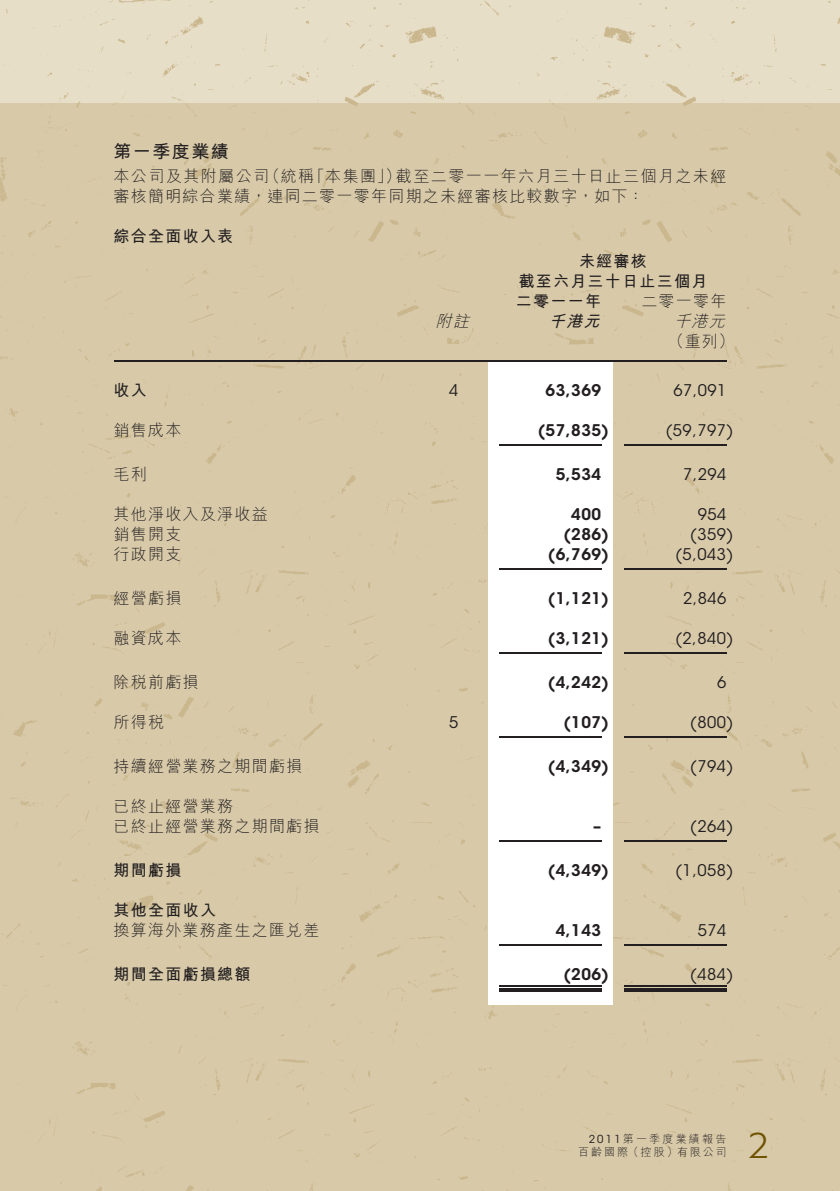
<style>
.page{position:relative;width:840px;height:1191px;background:#fff}
.page>*{position:absolute;margin:0;border:0;box-sizing:border-box;transform-origin:0 0}
.t1{font:300 37px "Formata";color:#6e5200}
.t2{font:18px "M Hei HK Bold B5 pc H";letter-spacing:.08em;color:#231f20}
.t3{font:16px/20px "M Hei HK Light B5 pc H";letter-spacing:.08em;color:#231f20}
.t4{font:600 16px "ITC Avant Garde Std";letter-spacing:.03em;color:#231f20}
.t5{font:16px "ITC Avant Garde Std";letter-spacing:.03em;color:#231f20}
.t6{font:16px/20px "M Hei HK Bold B5 pc H";letter-spacing:.08em;color:#231f20}
.t7{font:italic 16px "M Hei HK Light B5 pc H";color:#231f20}
.t8{font:italic 16px "M Hei HK Bold B5 pc H";color:#231f20}
.t9{font:11px/12.4px "M Hei HK Light B5 pc H";letter-spacing:.2em;color:#231f20;text-align:right}
.s1{font-family:"ITC Avant Garde Std"}
</style>
<div class="page">
<img style="left:0;top:0;width:839px;height:1190px">
<div style="left:488px;top:361px;width:124px;height:643px;background:#fff"></div>
<hr style="left:113px;top:360px;width:613px;height:1px;background:#231f20">
<hr style="left:499px;top:444px;width:102px;height:1px;background:#231f20">
<hr style="left:624px;top:444px;width:102px;height:1px;background:#231f20">
<hr style="left:499px;top:568px;width:102px;height:1px;background:#231f20">
<hr style="left:624px;top:568px;width:102px;height:1px;background:#231f20">
<hr style="left:499px;top:652px;width:102px;height:1px;background:#231f20">
<hr style="left:624px;top:652px;width:102px;height:1px;background:#231f20">
<hr style="left:499px;top:736px;width:102px;height:1px;background:#231f20">
<hr style="left:624px;top:736px;width:102px;height:1px;background:#231f20">
<hr style="left:499px;top:840px;width:102px;height:1px;background:#231f20">
<hr style="left:624px;top:840px;width:102px;height:1px;background:#231f20">
<hr style="left:499px;top:944px;width:102px;height:1px;background:#231f20">
<hr style="left:624px;top:944px;width:102px;height:1px;background:#231f20">
<hr style="left:499px;top:985px;width:102px;height:1px;background:#231f20">
<hr style="left:499px;top:988px;width:102px;height:3px;background:#231f20">
<hr style="left:624px;top:985px;width:102px;height:1px;background:#231f20">
<hr style="left:624px;top:988px;width:102px;height:3px;background:#231f20">
<p class="t2" style="left:113px;top:144px;width:117px">第一季度業績</p>
<p class="t3" style="left:113px;top:168px;width:614px">本公司及其附屬公司（統稱「本集團」）截至二零一一年六月三十日止三個月之未經審核簡明綜合業績，連同二零一零年同期之未經審核比較數字，如下：</p>
<p class="t6" style="left:113px;top:228px;width:121px">綜合全面收入表</p>
<p class="t6" style="left:515px;top:254px;width:193px;text-indent:63px">未經審核<br>截至六月三十日止三個月二零一一年</p>
<p class="t3" style="left:641px;top:294px;width:87px">二零一零年</p>
<p class="t7" style="left:435px;top:315px;width:39px">附註</p>
<p class="t8" style="left:548px;top:315px;width:56px">千港元</p>
<p class="t7" style="left:674px;top:315px;width:56px">千港元</p>
<p class="t3" style="left:667px;top:334px;width:68px">（重列）</p>
<p class="t6" style="left:113px;top:382px;width:35px">收入</p>
<p class="t5" style="left:449px;top:380px;width:11px">4</p>
<p class="t4" style="left:545px;top:380px;width:57px">63,369</p>
<p class="t5" style="left:673px;top:380px;width:55px">67,091</p>
<p class="t3" style="left:113px;top:422px;width:69px">銷售成本</p>
<p class="t4" style="left:537px;top:420px;width:73px">(57,835)</p>
<p class="t5" style="left:665px;top:420px;width:70px">(59,797)</p>
<p class="t3" style="left:113px;top:466px;width:35px">毛利</p>
<p class="t4" style="left:555px;top:464px;width:47px">5,534</p>
<p class="t5" style="left:682px;top:464px;width:45px">7,294</p>
<p class="t3" style="left:113px;top:506px;width:156px">其他淨收入及淨收益</p>
<p class="t4" style="left:571px;top:504px;width:31px">400</p>
<p class="t5" style="left:697px;top:504px;width:30px">954</p>
<p class="t3" style="left:113px;top:526px;width:69px">銷售開支</p>
<p class="t4" style="left:563px;top:524px;width:47px">(286)</p>
<p class="t5" style="left:689px;top:524px;width:45px">(359)</p>
<p class="t3" style="left:113px;top:546px;width:69px">行政開支</p>
<p class="t4" style="left:547px;top:544px;width:63px">(6,769)</p>
<p class="t5" style="left:674px;top:544px;width:60px">(5,043)</p>
<p class="t3" style="left:113px;top:590px;width:69px">經營虧損</p>
<p class="t4" style="left:547px;top:588px;width:63px">(1,121)</p>
<p class="t5" style="left:682px;top:588px;width:45px">2,846</p>
<p class="t3" style="left:113px;top:630px;width:69px">融資成本</p>
<p class="t4" style="left:547px;top:628px;width:63px">(3,121)</p>
<p class="t5" style="left:674px;top:628px;width:60px">(2,840)</p>
<p class="t3" style="left:113px;top:674px;width:87px">除稅前虧損</p>
<p class="t4" style="left:547px;top:672px;width:63px">(4,242)</p>
<p class="t5" style="left:716px;top:672px;width:11px">6</p>
<p class="t3" style="left:113px;top:714px;width:52px">所得稅</p>
<p class="t5" style="left:449px;top:712px;width:11px">5</p>
<p class="t4" style="left:563px;top:712px;width:47px">(107)</p>
<p class="t5" style="left:689px;top:712px;width:45px">(800)</p>
<p class="t3" style="left:113px;top:758px;width:190px">持續經營業務之期間虧損</p>
<p class="t4" style="left:547px;top:756px;width:63px">(4,349)</p>
<p class="t5" style="left:689px;top:756px;width:45px">(794)</p>
<p class="t3" style="left:113px;top:798px;width:207px">已終止經營業務<br>已終止經營業務之期間虧損</p>
<p class="t4" style="left:592px;top:816px;width:9px">–</p>
<p class="t5" style="left:689px;top:816px;width:45px">(264)</p>
<p class="t6" style="left:113px;top:862px;width:69px">期間虧損</p>
<p class="t4" style="left:547px;top:860px;width:63px">(4,349)</p>
<p class="t5" style="left:674px;top:860px;width:60px">(1,058)</p>
<p class="t6" style="left:113px;top:902px;width:104px">其他全面收入</p>
<p class="t3" style="left:113px;top:922px;width:207px">換算海外業務產生之匯兌差</p>
<p class="t4" style="left:555px;top:920px;width:47px">4,143</p>
<p class="t5" style="left:697px;top:920px;width:30px">574</p>
<p class="t6" style="left:113px;top:966px;width:138px">期間全面虧損總額</p>
<p class="t4" style="left:563px;top:964px;width:47px">(206)</p>
<p class="t5" style="left:689px;top:964px;width:45px">(484)</p>
<p class="t9" style="left:578px;top:1134px;width:149px"><span class="s1">2011</span>第一季度業績報告百齡國際（控股）有限公司</p>
<h1 class="t1" style="left:747px;top:1123px;width:23px">2</h1>
</div>
